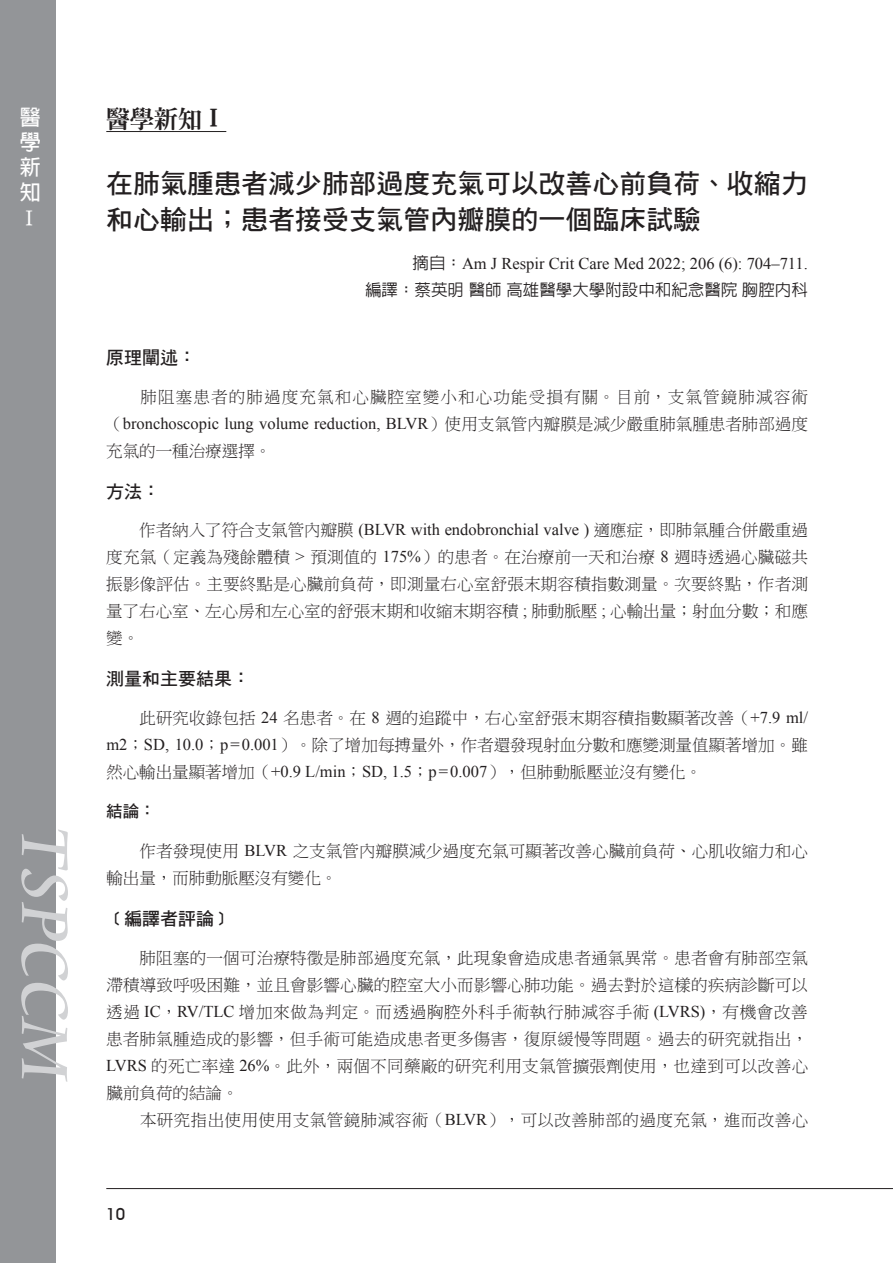
<style>
.page{position:relative;width:893px;height:1263px;background:#fff}
.page>*{position:absolute;margin:0;border:0;box-sizing:border-box;transform-origin:0 0}
.t1{font:72px "Cataneo BT";color:#d1d2d4}
.t2{font:27px/36px "DF Hei Std W7";color:#231f20}
.t3{font:800 24px "Inn Ming";color:#231f20}
.t4{font:700 21px/25.2px "AR Hei B5";color:#fff;text-align:justify}
.t5{font:700 21px "AR Ming B5";color:#fff}
.t6{font:18px "DF Hei Std W7";color:#231f20}
.t7{font:16.5px/27px "P Ming Li U";letter-spacing:.01em;color:#231f20;text-align:justify}
.t8{font:16.5px "Times New Roman";color:#231f20}
.t9{font:16.5px "P Ming Li U";letter-spacing:.03em;color:#231f20}
.t10{font:16.5px "P Ming Li U";letter-spacing:.07em;color:#231f20}
.t11{font:500 16.5px "AR Hei B5";color:#231f20}
.t12{font:16.5px "DF Hei Std W7";color:#231f20}
.t13{font:500 16.5px "Avant Garde IT Cby BT";color:#231f20}
.s1{font-family:"AR Hei B5";font-weight:500}
.s2{font-family:"P Ming Li U"}
.s3{font-family:"Times New Roman"}
</style>
<div class="page">
<div style="left:0;top:0;width:55px;height:1263px;background:#939598"></div>
<hr style="left:106px;top:1188px;width:787px;height:1px;background:#231f20">
<hr style="left:106px;top:131px;width:120px;height:1px;background:#231f20">
<p class="t4" style="left:20px;top:104px;width:22px">醫學新知</p>
<p class="t5" style="left:19px;top:207px;width:22px">Ⅰ</p>
<h1 class="t1" style="left:90px;top:827px;width:260px;rotate:90deg">TSPCCM</h1>
<h3 class="t3" style="left:106px;top:106px;width:122px">醫學新知Ⅰ</h3>
<h2 class="t2" style="left:106px;top:165px;width:703px">在肺氣腫患者減少肺部過度充氣可以改善心前負荷、收縮力和心輸出；患者接受支氣管內瓣膜的一個臨床試驗</h2>
<p class="t8" style="left:413px;top:252px;width:397px"><span class="s1">摘自：</span>Am J Respir Crit Care Med 2022; 206 (6): 704–711.</p>
<p class="t11" style="left:365px;top:282px;width:444px">編譯：蔡英明醫師高雄醫學大學附設中和紀念醫院胸腔內科</p>
<p class="t6" style="left:106px;top:348px;width:91px">原理闡述：</p>
<p class="t10" style="left:140px;top:388px;width:669px">肺阻塞患者的肺過度充氣和心臟腔室變小和心功能受損有關。目前，支氣管鏡肺減容術</p>
<p class="t8" style="left:106px;top:412px;width:703px"><span class="s2">（</span>bronchoscopic lung volume reduction, BLVR<span class="s2">）使用支氣管內瓣膜是減少嚴重肺氣腫患者肺部過度</span></p>
<p class="t7" style="left:106px;top:437px;width:167px">充氣的一種治療選擇。</p>
<p class="t6" style="left:106px;top:481px;width:55px">方法：</p>
<p class="t8" style="left:139px;top:518px;width:670px"><span class="s2">作者納入了符合支氣管內瓣膜</span> (BLVR with endobronchial valve ) <span class="s2">適應症，即肺氣腫合併嚴重過</span></p>
<p class="t7" style="left:106px;top:544px;width:703px">度充氣（定義為殘餘體積 <span class="s3">&gt;</span> 預測值的 <span class="s3">175%</span>）的患者。在治療前一天和治療 <span class="s3">8</span> 週時透過心臟磁共振影像評估。主要終點是心臟前負荷，即測量右心室舒張末期容積指數測量。次要終點，作者測量了右心室、左心房和左心室的舒張末期和收縮末期容積 <span class="s3">;</span> 肺動脈壓 <span class="s3">;</span> 心輸出量；射血分數；和應變。</p>
<p class="t6" style="left:106px;top:669px;width:145px">測量和主要結果：</p>
<p class="t7" style="left:106px;top:704px;width:703px;text-indent:33px">此研究收錄包括 <span class="s3">24</span> 名患者。在 <span class="s3">8</span> 週的追蹤中，右心室舒張末期容積指數顯著改善（<span class="s3">+7.9 ml/ m2</span>；<span class="s3">SD, 10.0</span>；<span class="s3">p=0.001</span>）。除了增加每搏量外，作者還發現射血分數和應變測量值顯著增加。雖然心輸出量顯著增加（<span class="s3">+0.9 L/min</span>；<span class="s3">SD, 1.5</span>；<span class="s3">p=0.007</span>），但肺動脈壓並沒有變化。</p>
<p class="t12" style="left:106px;top:802px;width:51px">結論：</p>
<p class="t7" style="left:106px;top:838px;width:703px;text-indent:33px">作者發現使用 <span class="s3">BLVR</span> 之支氣管內瓣膜減少過度充氣可顯著改善心臟前負荷、心肌收縮力和心輸出量，而肺動脈壓沒有變化。</p>
<p class="t6" style="left:106px;top:909px;width:127px">﹝編譯者評論﹞</p>
<p class="t7" style="left:106px;top:944px;width:704px;text-indent:33px">肺阻塞的一個可治療特徵是肺部過度充氣，此現象會造成患者通氣異常。患者會有肺部空氣滯積導致呼吸困難，並且會影響心臟的腔室大小而影響心肺功能。過去對於這樣的疾病診斷可以透過 <span class="s3">IC</span>，<span class="s3">RV/TLC</span> 增加來做為判定。而透過胸腔外科手術執行肺減容手術 <span class="s3">(LVRS)</span>，有機會改善患者肺氣腫造成的影響，但手術可能造成患者更多傷害，復原緩慢等問題。過去的研究就指出，<span class="s3">LVRS</span> 的死亡率達 <span class="s3">26%</span>。此外，兩個不同藥廠的研究利用支氣管擴張劑使用，也達到可以改善心臟前負荷的結論。</p>
<p class="t9" style="left:140px;top:1111px;width:670px">本研究指出使用使用支氣管鏡肺減容術（<span class="s3">BLVR</span>），可以改善肺部的過度充氣，進而改善心</p>
<p class="t13" style="left:106px;top:1204px;width:20px">10</p>
</div>
